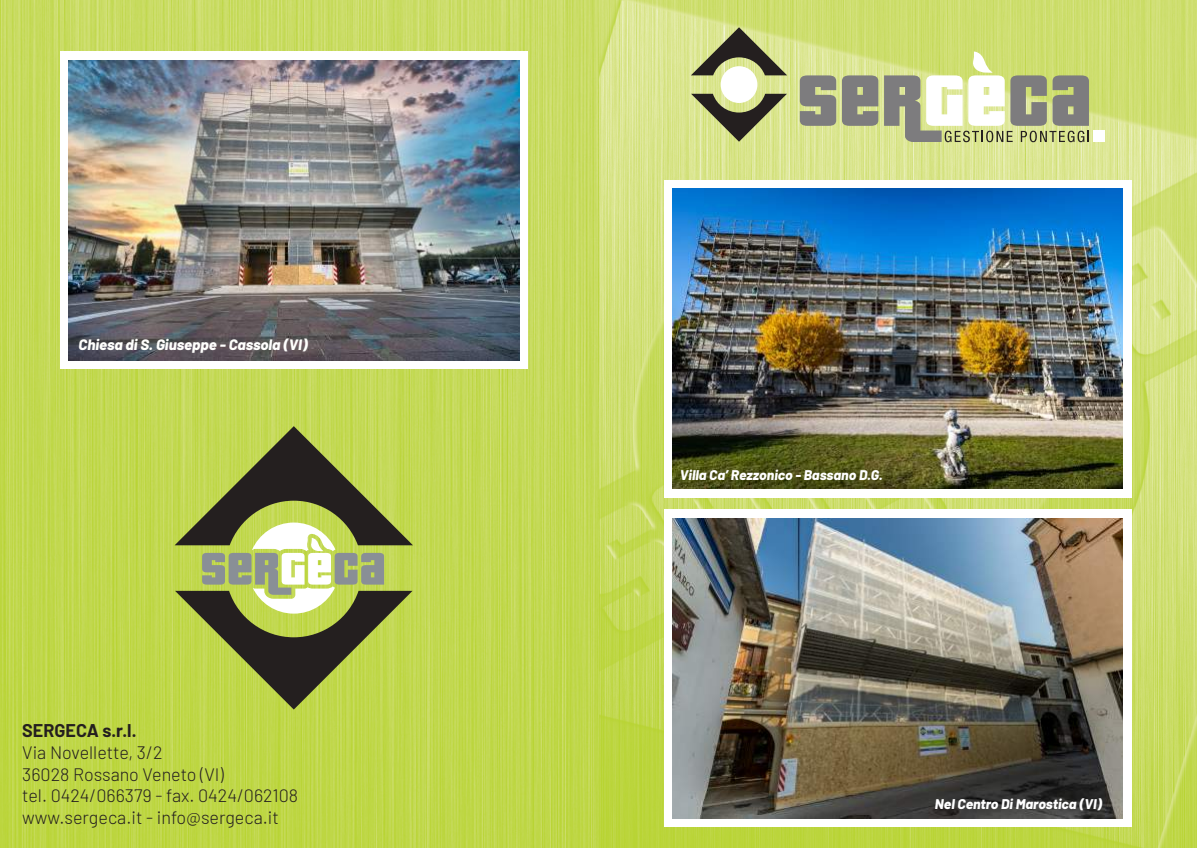
<style>
.page{position:relative;width:1197px;height:848px;background:#fff}
.page>*{position:absolute;margin:0;border:0;box-sizing:border-box;transform-origin:0 0}
.t1{font:300 18px/21.6px "Barlow";color:#241f1f}
.t2{font:700 18px "Barlow";color:#241f1f}
.t3{font:italic 800 15px "Barlow";color:#fffffd}
.t4{font:italic 800 14px "Barlow";color:#fff}
</style>
<div class="page">
<img style="left:0;top:0;width:1196px;height:848px">
<div style="left:663px;top:509px;width:468px;height:317px;background:#fff"></div>
<img style="left:672px;top:518px;width:450px;height:300px">
<div style="left:663px;top:180px;width:468px;height:317px;background:#fff"></div>
<img style="left:672px;top:189px;width:450px;height:300px">
<div style="left:60px;top:52px;width:467px;height:317px;background:#fff"></div>
<img style="left:68px;top:60px;width:451px;height:300px">
<svg style="left:690px;top:27px;width:97px;height:48px"></svg>
<svg style="left:691px;top:94px;width:95px;height:48px"></svg>
<div style="left:720px;top:66px;width:37px;height:37px;background:#fff;border-radius:50%"></div>
<div style="left:1092px;top:130px;width:12px;height:12px;background:#fff"></div>
<svg style="left:799px;top:51px;width:289px;height:91px"></svg>
<svg style="left:174px;top:426px;width:239px;height:283px"></svg>
<p class="t3" style="left:78px;top:333px;width:230px">Chiesa di S. Giuseppe - Cassola (VI)</p>
<p class="t2" style="left:22px;top:717px;width:116px">SERGECA s.r.l.</p>
<p class="t1" style="left:22px;top:740px;width:277px">Via Novellette, 3/2<br>36028 Rossano Veneto (VI)<br>tel. 0424/066379 - fax. 0424/062108 www.sergeca.it - info@sergeca.it</p>
<p class="t4" style="left:679px;top:465px;width:204px">Villa Ca’ Rezzonico - Bassano D.G.</p>
<p class="t4" style="left:934px;top:793px;width:168px">Nel Centro Di Marostica (VI)</p>
</div>
